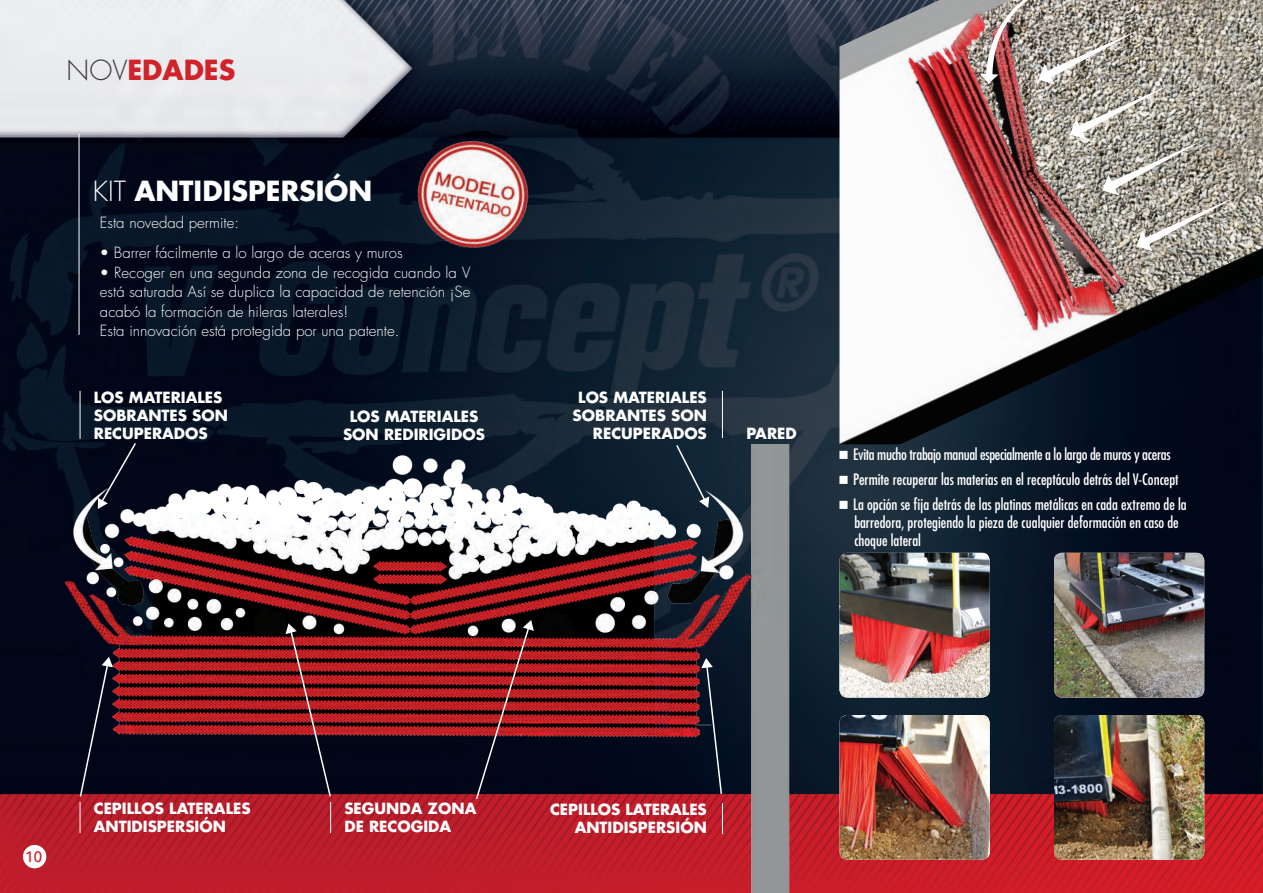
<style>
.page{position:relative;width:1263px;height:893px;background:#fff}
.page>*{position:absolute;margin:0;border:0;box-sizing:border-box;transform-origin:0 0}
.t1{font:700 27px "Futura";color:#fff}
.t2{font:700 27px "Futura";color:#d1232a}
.t3{font:condensed 15.3px "Futura";color:#fff}
.t4{font:condensed 15.3px "Futura";letter-spacing:-.02em;color:#fff}
.t5{font:300 15px/19.5px "Futura";color:#fff;text-align:justify}
.t6{font:700 15px/18px "Futura";color:#fff}
.t7{font:15px "Parisine Plus Ptf";color:#d1232a}
.s1{font-weight:300;color:#3e3e3f}
.s2{font-weight:300}
</style>
<div class="page">
<img style="left:0;top:0;width:1263px;height:893px">
<img style="left:839px;top:0;width:424px;height:444px">
<img style="left:400px;top:124px;width:146px;height:142px">
<div style="left:23px;top:845px;width:23px;height:23px;background:#fff;border-radius:50%"></div>
<img style="left:1054px;top:715px;width:150px;height:145px">
<img style="left:1054px;top:553px;width:150px;height:144px">
<img style="left:839px;top:715px;width:151px;height:145px">
<img style="left:839px;top:553px;width:151px;height:144px">
<hr style="left:79px;top:134px;width:1px;height:201px;background:#fff">
<img style="left:55px;top:444px;width:753px;height:449px">
<hr style="left:80px;top:391px;width:1px;height:48px;background:#fff">
<hr style="left:722px;top:391px;width:1px;height:47px;background:#fff">
<hr style="left:722px;top:803px;width:1px;height:31px;background:#fff">
<hr style="left:330px;top:802px;width:1px;height:31px;background:#fff">
<hr style="left:80px;top:802px;width:1px;height:31px;background:#fff">
<img style="left:980px;top:0;width:259px;height:251px">
<svg style="left:79px;top:657px;width:34px;height:141px;background:#131425"></svg>
<svg style="left:98px;top:441px;width:39px;height:68px;background:#111627"></svg>
<svg style="left:675px;top:443px;width:34px;height:65px;background:#203341"></svg>
<svg style="left:286px;top:623px;width:46px;height:175px;background:#5b1b23"></svg>
<svg style="left:475px;top:620px;width:59px;height:181px;background:#5c1b23"></svg>
<svg style="left:701px;top:658px;width:22px;height:137px;background:#192333"></svg>
<p class="t2" style="left:67px;top:52px;width:170px"><span class="s1">NOV</span>EDADES</p>
<p class="t1" style="left:93px;top:173px;width:281px"><span class="s2">KIT</span> ANTIDISPERSIÓN</p>
<p class="t5" style="left:100px;top:214px;width:141px">Esta novedad permite:</p>
<p class="t5" style="left:100px;top:244px;width:304px">• Barrer fácilmente a lo largo de aceras y muros</p>
<p class="t5" style="left:100px;top:263px;width:372px">• Recoger en una segunda zona de recogida cuando la V está saturada Así se duplica la capacidad de retención ¡Se acabó la formación de hileras laterales!</p>
<p class="t5" style="left:100px;top:322px;width:301px">Esta innovación está protegida por una patente.</p>
<p class="t6" style="left:94px;top:388px;width:136px">LOS MATERIALES<br>SOBRANTES SON</p>
<p class="t6" style="left:94px;top:424px;width:115px">RECUPERADOS</p>
<p class="t6" style="left:343px;top:407px;width:143px;text-align:center">LOS MATERIALES<br>SON REDIRIGIDOS</p>
<p class="t6" style="left:573px;top:388px;width:136px;text-align:center">LOS MATERIALES<br>SOBRANTES SON</p>
<p class="t6" style="left:593px;top:424px;width:115px">RECUPERADOS</p>
<p class="t6" style="left:746px;top:425px;width:52px">PARED</p>
<p class="t4" style="left:838px;top:445px;width:334px">■ Evita mucho trabajo manual especialmente a lo largo de muros y aceras</p>
<p class="t3" style="left:838px;top:470px;width:342px">■ Permite recuperar las materias en el receptáculo detrás del V-Concept</p>
<p class="t3" style="left:838px;top:494px;width:350px">■ La opción se fija detrás de las platinas metálicas en cada extremo de la</p>
<p class="t3" style="left:854px;top:513px;width:326px">barredora, protegiendo la pieza de cualquier deformación en caso de</p>
<p class="t3" style="left:854px;top:531px;width:68px">choque lateral</p>
<p class="t7" style="left:25px;top:845px;width:18px">10</p>
<p class="t6" style="left:94px;top:799px;width:158px">CEPILLOS LATERALES<br>ANTIDISPERSIÓN</p>
<p class="t6" style="left:344px;top:799px;width:133px">SEGUNDA ZONA<br>DE RECOGIDA</p>
<p class="t6" style="left:550px;top:800px;width:158px;text-align:right">CEPILLOS LATERALES<br>ANTIDISPERSIÓN</p>
</div>
